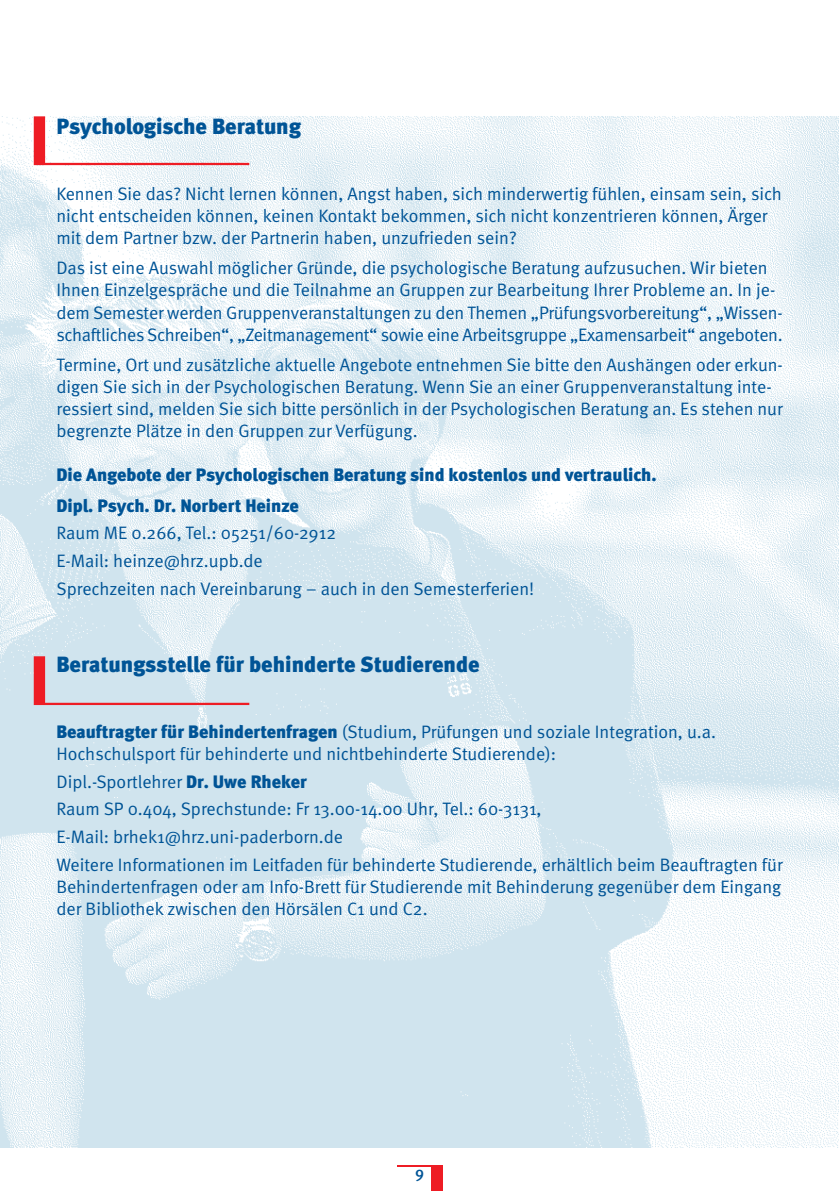
<style>
.page{position:relative;width:839px;height:1191px;background:#fff}
.page>*{position:absolute;margin:0;border:0;box-sizing:border-box;transform-origin:0 0}
.t1{font:900 22px "Meta";color:#005496}
.t2{font:18px/22px "Meta Normal";color:#005496}
.t3{font:900 18px/30.6px "Meta";color:#005496}
.t4{font:500 16px "Meta";color:#005496}
.s1{font-family:"Meta";font-weight:900}
</style>
<div class="page">
<div style="left:431px;top:1165px;width:11px;height:26px;background:#ee1c24"></div>
<hr style="left:397px;top:1165px;width:45px;height:2px;background:#ee1c24">
<img style="left:0;top:116px;width:839px;height:1032px">
<svg style="left:34px;top:116px;width:215px;height:49px"></svg>
<svg style="left:34px;top:656px;width:215px;height:49px"></svg>
<p class="t1" style="left:56px;top:118px;width:246px">Psychologische Beratung</p>
<p class="t2" style="left:56px;top:184px;width:727px">Kennen Sie das? Nicht lernen können, Angst haben, sich minderwertig fühlen, einsam sein, sich nicht entscheiden können, keinen Kontakt bekommen, sich nicht konzentrieren können, Ärger mit dem Partner bzw. der Partnerin haben, unzufrieden sein?</p>
<p class="t2" style="left:56px;top:259px;width:727px">Das ist eine Auswahl möglicher Gründe, die psychologische Beratung aufzusuchen. Wir bieten Ihnen Einzelgespräche und die Teilnahme an Gruppen zur Bearbeitung Ihrer Probleme an. In je&shy;dem Semester werden Gruppenveranstaltungen zu den Themen „Prüfungsvorbereitung“, „Wissen&shy;schaftliches Schreiben“, „Zeitmanagement“ sowie eine Arbeitsgruppe „Examensarbeit“ angeboten.</p>
<p class="t2" style="left:56px;top:355px;width:727px">Termine, Ort und zusätzliche aktuelle Angebote entnehmen Sie bitte den Aushängen oder erkun&shy;digen Sie sich in der Psychologischen Beratung. Wenn Sie an einer Gruppenveranstaltung inte&shy;ressiert sind, melden Sie sich bitte persönlich in der Psychologischen Beratung an. Es stehen nur begrenzte Plätze in den Gruppen zur Verfügung.</p>
<p class="t3" style="left:56px;top:461px;width:601px">Die Angebote der Psychologischen Beratung sind kostenlos und vertraulich.<br>Dipl. Psych. Dr. Norbert Heinze</p>
<p class="t2" style="left:56px;top:520px;width:479px;line-height:27.6px">Raum ME 0.266, Tel.: 05251/60-2912<br>E-Mail: heinze@hrz.upb.de<br>Sprechzeiten nach Vereinbarung – auch in den Semesterferien!</p>
<p class="t1" style="left:56px;top:656px;width:424px">Beratungsstelle für behinderte Studierende</p>
<p class="t2" style="left:56px;top:722px;width:661px"><span class="s1">Beauftragter für Behindertenfragen</span> (Studium, Prüfungen und soziale Integration, u.a.<br>Hochschulsport für behinderte und nichtbehinderte Studierende):</p>
<p class="t2" style="left:56px;top:769px;width:727px;line-height:27.6px">Dipl.-Sportlehrer <span class="s1">Dr. Uwe Rheker<br></span>Raum SP 0.404, Sprechstunde: Fr 13.00-14.00 Uhr, Tel.: 60-3131,<br>E-Mail: brhek1@hrz.uni-paderborn.de<br>Weitere Informationen im Leitfaden für behinderte Studierende, erhältlich beim Beauftragten für</p>
<p class="t2" style="left:56px;top:877px;width:726px">Behindertenfragen oder am Info-Brett für Studierende mit Behinderung gegenüber dem Eingang der Bibliothek zwischen den Hörsälen C1 und C2.</p>
<p class="t4" style="left:415px;top:1166px;width:10px">9</p>
</div>
